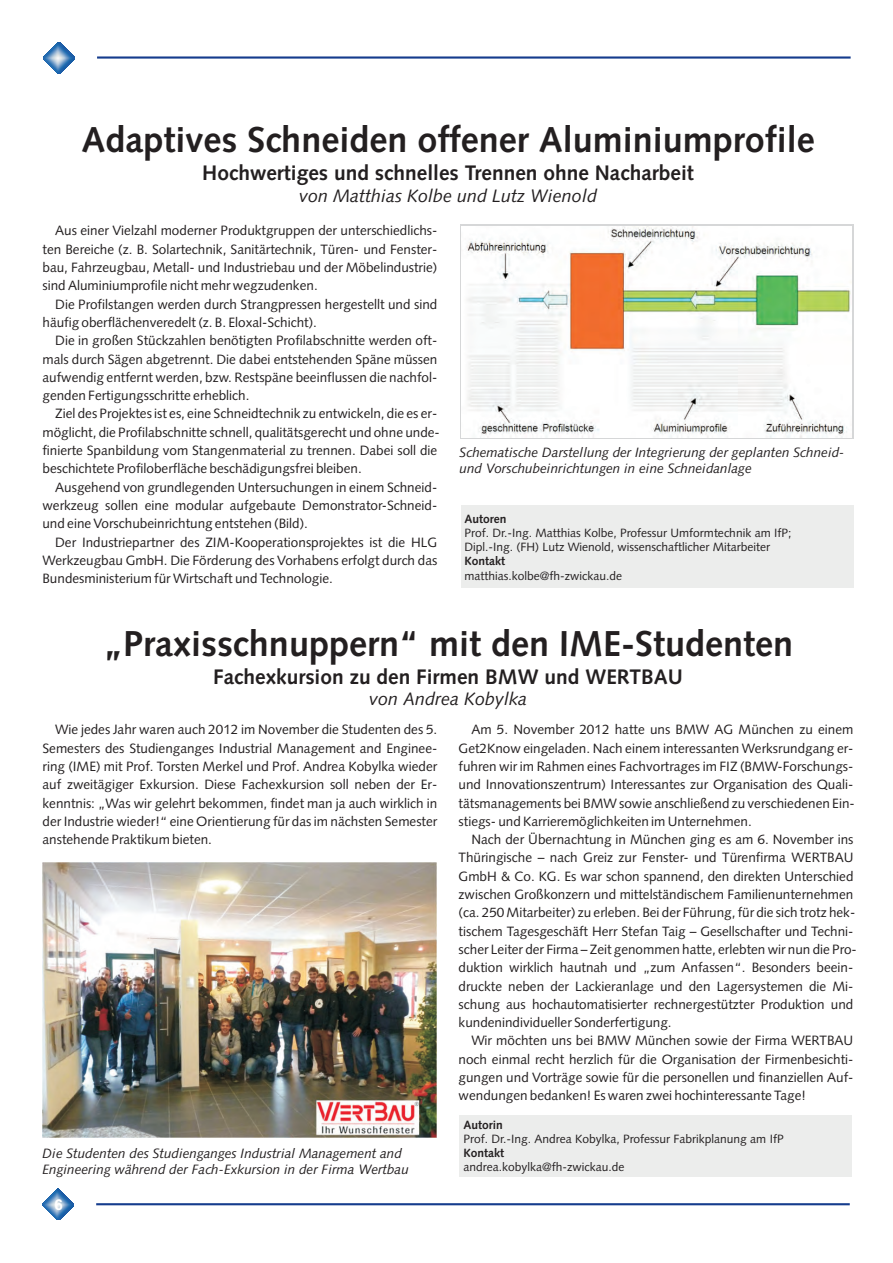
<style>
.page{position:relative;width:893px;height:1263px;background:#fff}
.page>*{position:absolute;margin:0;border:0;box-sizing:border-box;transform-origin:0 0}
.t1{font:700 36px "Syntax";color:#231f20}
.t2{font:700 21px "Syntax";color:#231f20}
.t3{font:italic 18px "Syntax";color:#231f20}
.t4{font:700 15px "Arial";color:#fff}
.t5{font:13.5px/18.3px "Syntax";color:#231f20;text-align:justify}
.t6{font:italic 13.5px/15.8px "Syntax";color:#231f20}
.t7{font:12px/14.2px "Syntax";color:#231f20}
.t8{font:700 12px "Syntax";color:#231f20}
</style>
<div class="page">
<img style="left:43px;top:1188px;width:31px;height:32px">
<hr style="left:96px;top:1203px;width:754px;height:2px;background:#153c8d">
<img style="left:43px;top:42px;width:32px;height:31px">
<hr style="left:97px;top:56px;width:754px;height:3px;background:#153c8d">
<img style="left:466px;top:226px;width:386px;height:212px">
<div style="left:461px;top:506px;width:392px;height:82px;background:#ecedec"></div>
<div style="left:460px;top:1115px;width:392px;height:61px;background:#ecedec"></div>
<img style="left:43px;top:862px;width:394px;height:275px">
<h1 class="t1" style="left:81px;top:125px;width:735px">Adaptives Schneiden offener Aluminiumprofile</h1>
<h2 class="t2" style="left:202px;top:164px;width:493px">Hochwertiges und schnelles Trennen ohne Nacharbeit</h2>
<h3 class="t3" style="left:299px;top:189px;width:299px">von Matthias Kolbe und Lutz Wienold</h3>
<p class="t5" style="left:43px;top:223px;width:396px;text-indent:13px">Aus einer Vielzahl moderner Produktgruppen der unterschiedlichs&shy;ten Bereiche (z. B. Solartechnik, Sanitärtechnik, Türen- und Fenster&shy;bau, Fahrzeugbau, Metall- und Industriebau und der Möbelindustrie) sind Aluminiumprofile nicht mehr wegzudenken.</p>
<p class="t5" style="left:43px;top:296px;width:396px;text-indent:13px">Die Profilstangen werden durch Strangpressen hergestellt und sind häufig oberflächenveredelt (z. B. Eloxal-Schicht).</p>
<p class="t5" style="left:43px;top:333px;width:396px;text-indent:13px">Die in großen Stückzahlen benötigten Profilabschnitte werden oft&shy;mals durch Sägen abgetrennt. Die dabei entstehenden Späne müssen aufwendig entfernt werden, bzw. Restspäne beeinflussen die nachfol&shy;genden Fertigungsschritte erheblich.</p>
<p class="t5" style="left:42px;top:406px;width:399px;text-align:left;text-indent:13px">Ziel des Projektes ist es, eine Schneidtechnik zu entwickeln, die es er&shy;möglicht, die Profilabschnitte schnell, qualitätsgerecht und ohne unde&shy;finierte Spanbildung vom Stangenmaterial zu trennen. Dabei soll die beschichtete Profiloberfläche beschädigungsfrei bleiben.</p>
<p class="t5" style="left:42px;top:479px;width:396px;text-indent:13px">Ausgehend von grundlegenden Untersuchungen in einem Schneid&shy;werkzeug sollen eine modular aufgebaute Demonstrator-Schneid&shy;und eine Vorschubeinrichtung entstehen (Bild).</p>
<p class="t5" style="left:42px;top:534px;width:396px;text-indent:13px">Der Industriepartner des ZIM-Kooperationsprojektes ist die HLG Werkzeugbau GmbH. Die Förderung des Vorhabens erfolgt durch das Bundesministerium für Wirtschaft und Technologie.</p>
<p class="t6" style="left:460px;top:445px;width:386px">Schematische Darstellung der Integrierung der geplanten Schneid&shy;und Vorschubeinrichtungen in eine Schneidanlage</p>
<p class="t8" style="left:464px;top:514px;width:44px">Autoren</p>
<p class="t7" style="left:464px;top:527px;width:328px">Prof. Dr.-Ing. Matthias Kolbe, Professur Umformtechnik am IfP;<br>Dipl.-Ing. (FH) Lutz Wienold, wissenschaftlicher Mitarbeiter</p>
<p class="t8" style="left:464px;top:556px;width:42px">Kontakt</p>
<p class="t7" style="left:464px;top:569px;width:159px">matthias.kolbe@fh-zwickau.de</p>
<h1 class="t1" style="left:103px;top:629px;width:692px">„Praxisschnuppern“ mit den IME-Studenten</h1>
<h2 class="t2" style="left:213px;top:668px;width:471px">Fachexkursion zu den Firmen BMW und WERTBAU</h2>
<h3 class="t3" style="left:369px;top:692px;width:160px">von Andrea Kobylka</h3>
<p class="t5" style="left:55px;top:722px;width:384px">Wie jedes Jahr waren auch 2012 im November die Studenten des 5.</p>
<p class="t5" style="left:471px;top:722px;width:383px">Am 5. November 2012 hatte uns BMW AG München zu einem</p>
<p class="t5" style="left:43px;top:740px;width:396px">Semesters des Studienganges Industrial Management and Enginee-</p>
<p class="t5" style="left:459px;top:740px;width:396px">Get2Know eingeladen. Nach einem interessanten Werksrundgang er-</p>
<p class="t5" style="left:43px;top:758px;width:396px">ring (IME) mit Prof. Torsten Merkel und Prof. Andrea Kobylka wieder</p>
<p class="t5" style="left:459px;top:758px;width:396px">fuhren wir im Rahmen eines Fachvortrages im FIZ (BMW-Forschungs-</p>
<p class="t5" style="left:43px;top:777px;width:396px">auf zweitägiger Exkursion. Diese Fachexkursion soll neben der Er-</p>
<p class="t5" style="left:459px;top:777px;width:396px">und Innovationszentrum) Interessantes zur Organisation des Quali-</p>
<p class="t5" style="left:43px;top:795px;width:396px">kenntnis: „Was wir gelehrt bekommen, findet man ja auch wirklich in</p>
<p class="t5" style="left:459px;top:795px;width:398px">tätsmanagements bei BMW sowie anschließend zu verschiedenen Ein-</p>
<p class="t5" style="left:43px;top:813px;width:396px">der Industrie wieder!“ eine Orientierung für das im nächsten Semester</p>
<p class="t5" style="left:459px;top:813px;width:295px">stiegs- und Karrieremöglichkeiten im Unternehmen.</p>
<p class="t5" style="left:43px;top:831px;width:171px">anstehende Praktikum bieten.</p>
<p class="t5" style="left:459px;top:831px;width:400px;text-align:left;text-indent:13px">Nach der Übernachtung in München ging es am 6. November ins Thüringische – nach Greiz zur Fenster- und Türenfirma WERTBAU GmbH &amp; Co. KG. Es war schon spannend, den direkten Unterschied zwischen Großkonzern und mittelständischem Familienunternehmen (ca. 250 Mitarbeiter) zu erleben. Bei der Führung, für die sich trotz hek&shy;tischem Tagesgeschäft Herr Stefan Taig – Gesellschafter und Techni&shy;scher Leiter der Firma Zeit genommen hatte, erlebten wir nun die Pro&shy;duktion wirklich hautnah und „zum Anfassen“. Besonders beein&shy;druckte neben der Lackieranlage und den Lagersystemen die Mi&shy;schung aus hochautomatisierter rechnergestützter Produktion und kundenindividueller Sonderfertigung.</p>
<p class="t5" style="left:459px;top:1033px;width:396px;text-indent:13px">Wir möchten uns bei BMW München sowie der Firma WERTBAU noch einmal recht herzlich für die Organisation der Firmenbesichti&shy;gungen und Vorträge sowie für die personellen und finanziellen Auf&shy;wendungen bedanken! Es waren zwei hochinteressante Tage!</p>
<p class="t5" style="left:581px;top:941px;width:8px">–</p>
<p class="t6" style="left:43px;top:1147px;width:368px">Die Studenten des Studienganges Industrial Management and<br>Engineering während der Fach-Exkursion in der Firma Wertbau</p>
<p class="t4" style="left:55px;top:1199px;width:10px">6</p>
<p class="t8" style="left:463px;top:1120px;width:41px">Autorin</p>
<p class="t7" style="left:463px;top:1133px;width:322px">Prof. Dr.-Ing. Andrea Kobylka, Professur Fabrikplanung am IfP</p>
<p class="t8" style="left:463px;top:1148px;width:42px">Kontakt</p>
<p class="t7" style="left:463px;top:1161px;width:162px">andrea.kobylka@fh-zwickau.de</p>
</div>
